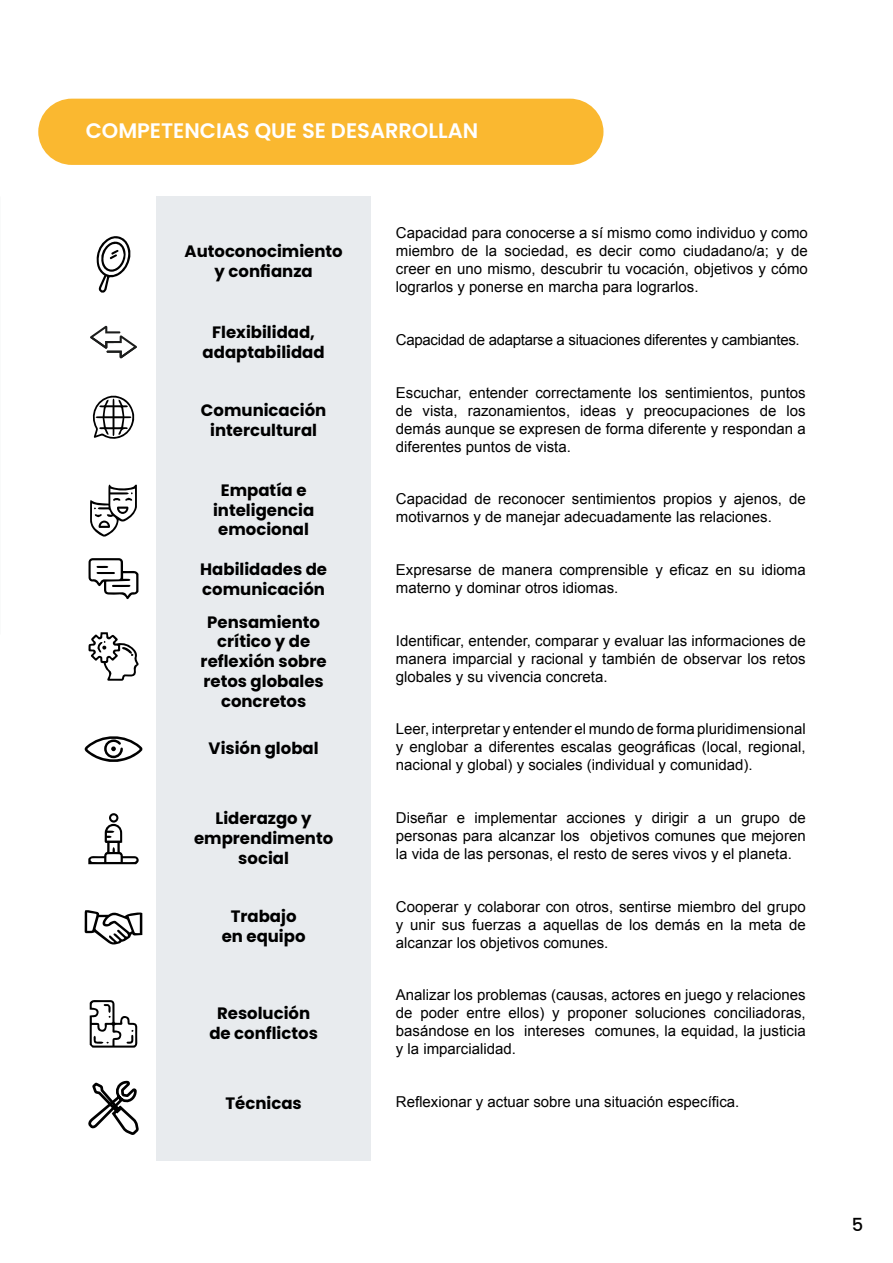
<style>
.page{position:relative;width:893px;height:1263px;background:#fff}
.page>*{position:absolute;margin:0;border:0;box-sizing:border-box;transform-origin:0 0}
.t1{font:600 21px "Poppins";color:#fff}
.t2{font:500 18px "Poppins";color:#000}
.t3{font:700 16.5px/19.8px "Poppins";color:#000;text-align:center}
.t4{font:15px/18px "Arial";color:#000;text-align:justify}
.t5{font:15px "Arial";letter-spacing:-.02em;color:#000}
</style>
<div class="page">
<div style="left:156px;top:196px;width:215px;height:965px;background:#e8ebee"></div>
<div style="left:38px;top:99px;width:565px;height:66px;background:#fab830"></div>
<svg style="left:96px;top:236px;width:34px;height:57px"></svg>
<svg style="left:92px;top:396px;width:42px;height:43px"></svg>
<svg style="left:90px;top:485px;width:47px;height:52px"></svg>
<svg style="left:89px;top:558px;width:49px;height:41px"></svg>
<svg style="left:88px;top:632px;width:50px;height:49px"></svg>
<svg style="left:84px;top:736px;width:58px;height:26px"></svg>
<svg style="left:88px;top:813px;width:51px;height:51px"></svg>
<svg style="left:85px;top:910px;width:57px;height:35px"></svg>
<svg style="left:88px;top:1000px;width:51px;height:135px"></svg>
<svg style="left:90px;top:325px;width:47px;height:34px"></svg>
<h1 class="t1" style="left:86px;top:118px;width:394px">COMPETENCIAS QUE SE DESARROLLAN</h1>
<p class="t3" style="left:184px;top:242px;width:160px">Autoconocimiento y confianza</p>
<p class="t3" style="left:203px;top:323px;width:124px">Flexibilidad, adaptabilidad</p>
<p class="t3" style="left:201px;top:400px;width:127px">Comunicación intercultural</p>
<p class="t3" style="left:213px;top:480px;width:103px">Empatía e inteligencia emocional</p>
<p class="t3" style="left:200px;top:560px;width:128px;text-align:left">Habilidades de comunicación</p>
<p class="t3" style="left:201px;top:612px;width:128px">Pensamiento crítico y de reflexión sobre retos globales concretos</p>
<p class="t3" style="left:209px;top:738px;width:111px">Visión global</p>
<p class="t3" style="left:194px;top:809px;width:141px">Liderazgo y emprendimento social</p>
<p class="t3" style="left:222px;top:906px;width:85px">Trabajo en equipo</p>
<p class="t3" style="left:209px;top:1003px;width:110px">Resolución de conflictos</p>
<p class="t3" style="left:225px;top:1094px;width:78px">Técnicas</p>
<p class="t4" style="left:396px;top:224px;width:414px">Capacidad para conocerse a sí mismo como individuo y como miembro de la sociedad, es decir como ciudadano/a; y de creer en uno mismo, descubrir tu vocación, objetivos y cómo lograrlos y ponerse en marcha para lograrlos.</p>
<p class="t5" style="left:396px;top:330px;width:405px">Capacidad de adaptarse a situaciones diferentes y cambiantes.</p>
<p class="t4" style="left:396px;top:384px;width:411px">Escuchar, entender correctamente los sentimientos, puntos de vista, razonamientos, ideas y preocupaciones de los demás aunque se expresen de forma diferente y respondan a diferentes puntos de vista.</p>
<p class="t4" style="left:396px;top:490px;width:411px">Capacidad de reconocer sentimientos propios y ajenos, de motivarnos y de manejar adecuadamente las relaciones.</p>
<p class="t4" style="left:396px;top:561px;width:411px">Expresarse de manera comprensible y eficaz en su idioma materno y dominar otros idiomas.</p>
<p class="t4" style="left:396px;top:632px;width:411px">Identificar, entender, comparar y evaluar las informaciones de manera imparcial y racional y también de observar los retos globales y su vivencia concreta.</p>
<p class="t4" style="left:396px;top:720px;width:411px">Leer, interpretar y entender el mundo de forma pluridimensional y englobar a diferentes escalas geográficas (local, regional, nacional y global) y sociales (individual y comunidad).</p>
<p class="t4" style="left:396px;top:809px;width:411px">Diseñar e implementar acciones y dirigir a un grupo de personas para alcanzar los objetivos comunes que mejoren la vida de las personas, el resto de seres vivos y el planeta.</p>
<p class="t4" style="left:396px;top:898px;width:411px">Cooperar y colaborar con otros, sentirse miembro del grupo y unir sus fuerzas a aquellas de los demás en la meta de alcanzar los objetivos comunes.</p>
<p class="t4" style="left:396px;top:986px;width:411px">Analizar los problemas (causas, actores en juego y relaciones de poder entre ellos) y proponer soluciones conciliadoras, basándose en los intereses comunes, la equidad, la justicia y la imparcialidad.</p>
<p class="t4" style="left:396px;top:1093px;width:345px">Reflexionar y actuar sobre una situación específica.</p>
<p class="t2" style="left:852px;top:1214px;width:13px">5</p>
</div>
